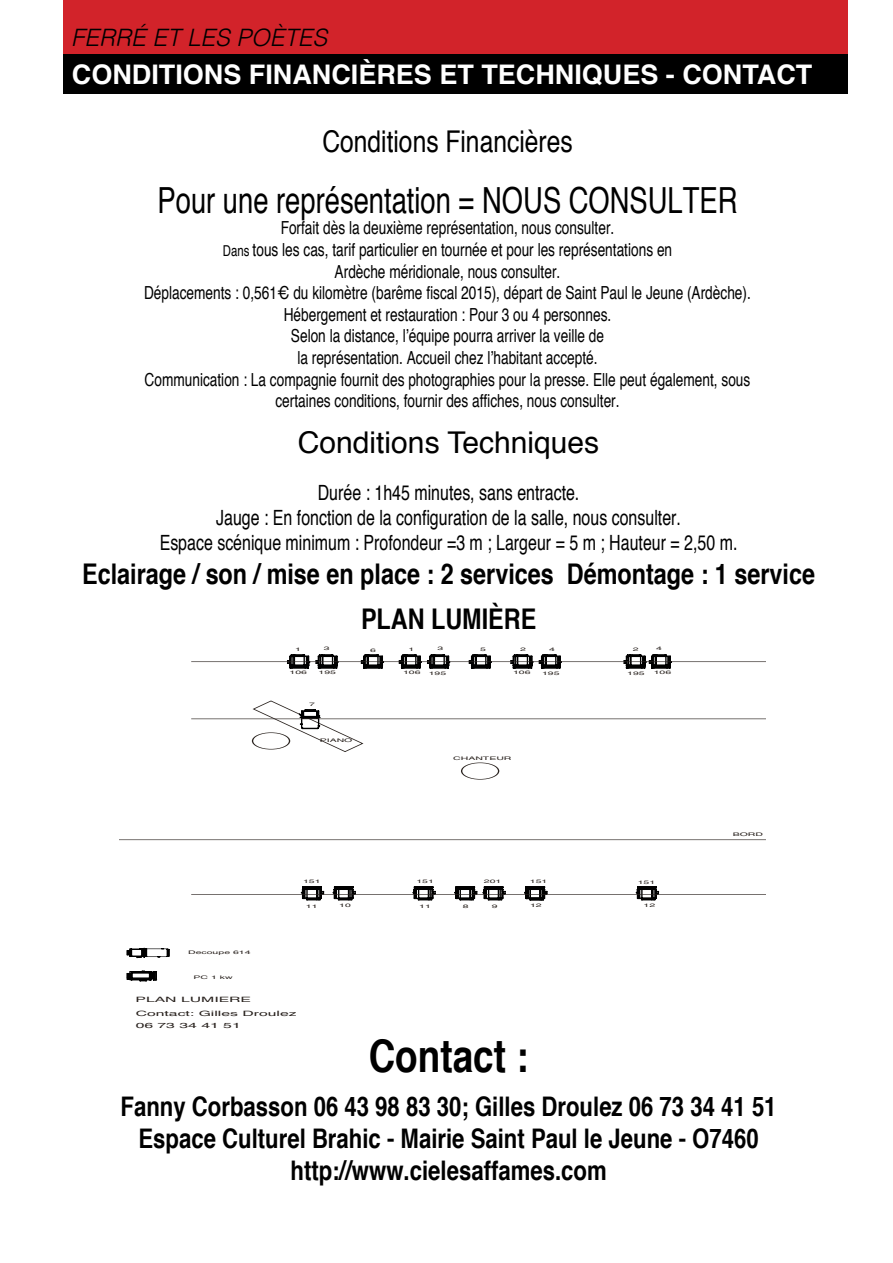
<style>
.page{position:relative;width:893px;height:1263px;background:#fff}
.page>*{position:absolute;margin:0;border:0;box-sizing:border-box;transform-origin:0 0}
.t1{font:700 condensed 45px "Helvetica";color:#000}
.t2{font:condensed 36px "Helvetica";color:#000;scale:.93 1}
.t3{font:condensed 30px "Helvetica";color:#000}
.t4{font:30px "Helvetica";color:#000}
.t5{font:700 condensed 28.5px/45px "Helvetica";color:#000;text-align:center}
.t6{font:700 condensed 27px/32.4px "Helvetica";color:#000;text-align:center}
.t7{font:700 27px "Helvetica";color:#fff}
.t8{font:italic 300 24px "Helvetica";color:#000}
.t9{font:condensed 21px/25.2px "Helvetica";color:#000;text-align:center;scale:.93 1}
.t10{font:condensed 18px/21.6px "Helvetica";color:#000;text-align:center;scale:.93 1}
.t11{font:7.35px/14.7px "Helvetica";color:#29221e;scale:2.15 1}
.t12{font:4.95px "Helvetica";color:#29221e;scale:2.15 1}
.s1{font-size:15px}
.s2{font-stretch:normal}
</style>
<div class="page">
<div style="left:63px;top:0;width:784px;height:54px;background:#d2232a"></div>
<div style="left:63px;top:54px;width:785px;height:39px;background:#000"></div>
<div style="left:462px;top:763px;width:37px;height:16px;border:1px solid #29221e;border-radius:50%"></div>
<div style="left:252px;top:733px;width:38px;height:16px;border:1px solid #29221e;border-radius:50%"></div>
<svg style="left:539px;top:654px;width:23px;height:14px"></svg>
<svg style="left:510px;top:654px;width:23px;height:14px"></svg>
<svg style="left:399px;top:654px;width:51px;height:14px"></svg>
<svg style="left:287px;top:654px;width:51px;height:14px"></svg>
<svg style="left:454px;top:886px;width:23px;height:14px"></svg>
<svg style="left:623px;top:654px;width:49px;height:14px"></svg>
<svg style="left:483px;top:886px;width:23px;height:14px"></svg>
<svg style="left:253px;top:701px;width:110px;height:51px"></svg>
<svg style="left:469px;top:654px;width:23px;height:14px"></svg>
<svg style="left:361px;top:654px;width:23px;height:14px"></svg>
<svg style="left:333px;top:886px;width:23px;height:14px"></svg>
<svg style="left:301px;top:886px;width:23px;height:14px"></svg>
<svg style="left:413px;top:886px;width:23px;height:14px"></svg>
<svg style="left:524px;top:886px;width:23px;height:14px"></svg>
<svg style="left:636px;top:886px;width:23px;height:14px"></svg>
<hr style="left:191px;top:661px;width:574px;height:1px;background:#29221e">
<hr style="left:191px;top:894px;width:574px;height:1px;background:#29221e">
<hr style="left:191px;top:719px;width:574px;height:1px;background:#29221e">
<hr style="left:120px;top:839px;width:645px;height:1px;background:#29221e">
<svg style="left:127px;top:948px;width:42px;height:10px"></svg>
<svg style="left:127px;top:971px;width:30px;height:10px"></svg>
<h3 class="t8" style="left:71px;top:17px;width:258px">FERRÉ ET LES POÈTES</h3>
<h3 class="t7" style="left:72px;top:53px;width:742px">CONDITIONS FINANCIÈRES ET TECHNIQUES - CONTACT</h3>
<h3 class="t3" style="left:322px;top:122px;width:252px">Conditions Financières</h3>
<h2 class="t2" style="left:158px;top:178px;width:625px">Pour une représentation = NOUS CONSULTER</h2>
<p class="t10" style="left:144px;top:217px;width:654px">Forfait dès la deuxième représentation, nous consulter.<br><span class="s1">Dans</span> tous les cas, tarif particulier en tournée et pour les représentations en<br>Ardèche méridionale, nous consulter.<br>Déplacements : 0,561<span class="s2">€</span> du kilomètre (barême fiscal 2015), départ de Saint Paul le Jeune (Ardèche).<br>Hébergement et restauration : Pour 3 ou 4 personnes.<br>Selon la distance, l’équipe pourra arriver la veille de<br>la représentation. Accueil chez l’habitant accepté.<br>Communication : La compagnie fournit des photographies pour la presse. Elle peut également, sous certaines conditions, fournir des affiches, nous consulter.</p>
<h3 class="t4" style="left:298px;top:419px;width:303px">Conditions Techniques</h3>
<p class="t9" style="left:160px;top:479px;width:623px">Durée : 1h45 minutes, sans entracte.<br>Jauge : En fonction de la configuration de la salle, nous consulter.<br>Espace scénique minimum : Profondeur =3 m ; Largeur = 5 m ; Hauteur = 2,50 m.</p>
<h3 class="t5" style="left:82px;top:551px;width:734px">Eclairage / son / mise en place : 2 services Démontage : 1 service<br>PLAN LUMIÈRE</h3>
<p class="t12" style="left:295px;top:646px;width:4px">1</p>
<p class="t12" style="left:324px;top:645px;width:4px">3</p>
<p class="t12" style="left:370px;top:647px;width:4px">6</p>
<p class="t12" style="left:480px;top:646px;width:4px">5</p>
<p class="t12" style="left:549px;top:646px;width:4px">4</p>
<p class="t12" style="left:633px;top:646px;width:4px">2</p>
<p class="t12" style="left:409px;top:646px;width:4px">1</p>
<p class="t12" style="left:437px;top:645px;width:4px">3</p>
<p class="t12" style="left:520px;top:646px;width:4px">2</p>
<p class="t12" style="left:656px;top:645px;width:4px">4</p>
<p class="t12" style="left:290px;top:669px;width:10px">106</p>
<p class="t12" style="left:319px;top:669px;width:10px">195</p>
<p class="t12" style="left:309px;top:701px;width:4px">7</p>
<p class="t12" style="left:320px;top:737px;width:17px">PIANO</p>
<p class="t12" style="left:403px;top:669px;width:10px">106</p>
<p class="t12" style="left:429px;top:670px;width:10px">195</p>
<p class="t12" style="left:513px;top:669px;width:10px">106</p>
<p class="t12" style="left:542px;top:670px;width:10px">195</p>
<p class="t12" style="left:627px;top:670px;width:10px">195</p>
<p class="t12" style="left:654px;top:669px;width:10px">106</p>
<p class="t12" style="left:453px;top:755px;width:29px">CHANTEUR</p>
<p class="t12" style="left:303px;top:878px;width:10px">151</p>
<p class="t12" style="left:484px;top:878px;width:10px">201</p>
<p class="t12" style="left:416px;top:878px;width:10px">151</p>
<p class="t12" style="left:530px;top:878px;width:10px">151</p>
<p class="t12" style="left:638px;top:879px;width:10px">151</p>
<p class="t12" style="left:306px;top:903px;width:7px">11</p>
<p class="t12" style="left:339px;top:902px;width:7px">10</p>
<p class="t12" style="left:463px;top:903px;width:4px">8</p>
<p class="t12" style="left:492px;top:903px;width:4px">9</p>
<p class="t12" style="left:530px;top:902px;width:7px">12</p>
<p class="t12" style="left:419px;top:903px;width:7px">11</p>
<p class="t12" style="left:188px;top:949px;width:31px">Decoupe 614</p>
<p class="t12" style="left:194px;top:973px;width:20px">PC 1 kw</p>
<p class="t11" style="left:136px;top:992px;width:76px">PLAN LUMIERE<br>Contact: Gilles Droulez</p>
<p class="t11" style="left:136px;top:1019px;width:50px">06 73 34 41 51</p>
<p class="t12" style="left:643px;top:902px;width:7px">12</p>
<h1 class="t1" style="left:369px;top:1028px;width:161px">Contact :</h1>
<h3 class="t6" style="left:121px;top:1089px;width:657px">Fanny Corbasson 06 43 98 83 30; Gilles Droulez 06 73 34 41 51<br>Espace Culturel Brahic - Mairie Saint Paul le Jeune - O7460 http://www.cielesaffames.com</h3>
</div>
